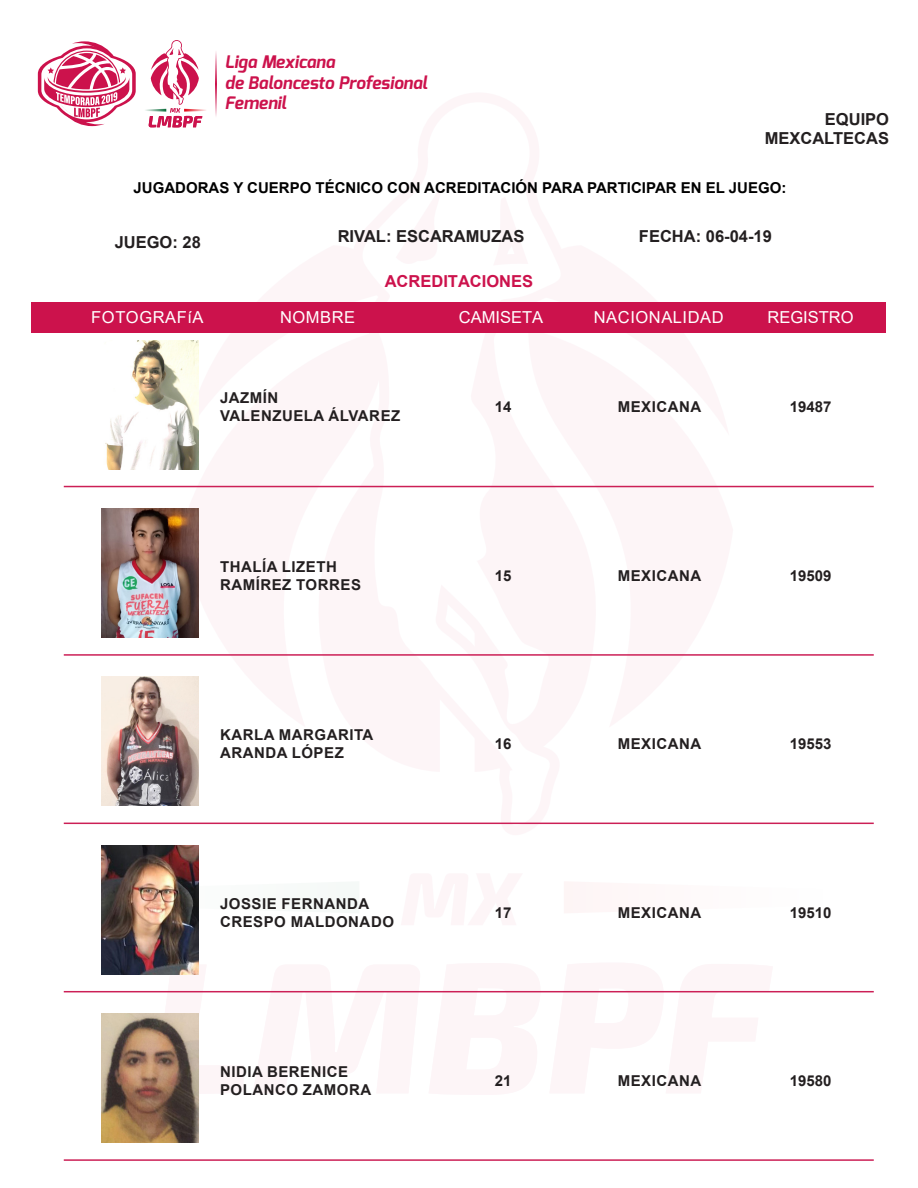
<style>
.page{position:relative;width:918px;height:1188px;background:#fff}
.page>*{position:absolute;margin:0;border:0;box-sizing:border-box;transform-origin:0 0}
.t1{font:italic 700 17.25px/20.9px "Exo";color:#cc124c}
.t2{font:700 16.5px/19.8px "Arial";color:#231f20;text-align:right}
.t3{font:16.5px "Arial";letter-spacing:.035em;color:#fff}
.t4{font:16.5px "Arial";color:#fff}
.t5{font:700 16.5px "Arial";color:#cc124c}
.t6{font:700 15px "Arial";letter-spacing:.035em;color:#231f20}
.t7{font:700 15px "Arial";color:#000}
</style>
<div class="page">
<svg style="left:181px;top:302px;width:552px;height:470px;fill:#fdf5f7"></svg>
<svg style="left:145px;top:952px;width:639px;height:154px"></svg>
<svg style="left:101px;top:870px;width:98px;height:54px"></svg>
<svg style="left:349px;top:302px;width:223px;height:523px;fill:#fdf5f7"></svg>
<svg style="left:360px;top:302px;width:203px;height:523px"></svg>
<div style="left:32px;top:303px;width:854px;height:30px;background:#cc124c"></div>
<svg style="left:145px;top:40px;width:61px;height:88px"></svg>
<svg style="left:215px;top:52px;width:2px;height:64px"></svg>
<svg style="left:38px;top:41px;width:98px;height:85px"></svg>
<img style="left:105px;top:340px;width:93px;height:129px">
<hr style="left:64px;top:486px;width:810px;height:1px;background:#cc1f56">
<img style="left:102px;top:509px;width:96px;height:129px">
<hr style="left:64px;top:654px;width:810px;height:2px;background:#cc1f56">
<img style="left:102px;top:677px;width:96px;height:129px">
<hr style="left:64px;top:823px;width:810px;height:1px;background:#cc1f56">
<img style="left:102px;top:845px;width:96px;height:129px">
<hr style="left:64px;top:991px;width:810px;height:1px;background:#cc1f56">
<img style="left:102px;top:1014px;width:96px;height:129px">
<hr style="left:64px;top:1159px;width:810px;height:2px;background:#cc1f56">
<p class="t1" style="left:225px;top:51px;width:204px">Liga Mexicana<br>de Baloncesto Profesional<br>Femenil</p>
<p class="t2" style="left:765px;top:109px;width:126px">EQUIPO<br>MEXCALTECAS</p>
<p class="t7" style="left:134px;top:178px;width:654px">JUGADORAS Y CUERPO TÉCNICO CON ACREDITACIÓN PARA PARTICIPAR EN EL JUEGO:</p>
<p class="t2" style="left:115px;top:233px;width:88px">JUEGO: 28</p>
<p class="t2" style="left:338px;top:226px;width:188px">RIVAL: ESCARAMUZAS</p>
<p class="t2" style="left:639px;top:226px;width:134px">FECHA: 06-04-19</p>
<p class="t5" style="left:385px;top:270px;width:150px">ACREDITACIONES</p>
<p class="t3" style="left:91px;top:306px;width:114px">FOTOGRAFíA</p>
<p class="t3" style="left:280px;top:306px;width:77px">NOMBRE</p>
<p class="t4" style="left:459px;top:306px;width:86px">CAMISETA</p>
<p class="t4" style="left:768px;top:306px;width:88px">REGISTRO</p>
<p class="t3" style="left:594px;top:306px;width:131px">NACIONALIDAD</p>
<p class="t6" style="left:220px;top:388px;width:60px">JAZMÍN</p>
<p class="t6" style="left:220px;top:406px;width:182px">VALENZUELA ÁLVAREZ</p>
<p class="t6" style="left:210px;top:406px;width:120px">(APELLIDOS)&gt;&gt;</p>
<p class="t6" style="left:220px;top:556px;width:118px">THALÍA LIZETH</p>
<p class="t6" style="left:220px;top:574px;width:143px">RAMÍREZ TORRES</p>
<p class="t6" style="left:220px;top:724px;width:155px">KARLA MARGARITA</p>
<p class="t6" style="left:220px;top:742px;width:125px">ARANDA LÓPEZ</p>
<p class="t6" style="left:220px;top:893px;width:151px">JOSSIE FERNANDA</p>
<p class="t6" style="left:220px;top:911px;width:176px">CRESPO MALDONADO</p>
<p class="t6" style="left:220px;top:1061px;width:130px">NIDIA BERENICE</p>
<p class="t6" style="left:220px;top:1079px;width:153px">POLANCO ZAMORA</p>
<p class="t6" style="left:495px;top:397px;width:18px">14</p>
<p class="t6" style="left:618px;top:397px;width:85px">MEXICANA</p>
<p class="t6" style="left:790px;top:397px;width:43px">19487</p>
<p class="t6" style="left:481px;top:397px;width:27px">1&gt;&gt;</p>
<p class="t6" style="left:495px;top:565px;width:18px">15</p>
<p class="t6" style="left:618px;top:565px;width:85px">MEXICANA</p>
<p class="t6" style="left:790px;top:565px;width:43px">19509</p>
<p class="t6" style="left:495px;top:733px;width:18px">16</p>
<p class="t6" style="left:618px;top:733px;width:85px">MEXICANA</p>
<p class="t6" style="left:790px;top:733px;width:43px">19553</p>
<p class="t6" style="left:495px;top:902px;width:18px">17</p>
<p class="t6" style="left:618px;top:902px;width:85px">MEXICANA</p>
<p class="t6" style="left:790px;top:902px;width:43px">19510</p>
<p class="t6" style="left:495px;top:1070px;width:18px">21</p>
<p class="t6" style="left:618px;top:1070px;width:85px">MEXICANA</p>
<p class="t6" style="left:790px;top:1070px;width:43px">19580</p>
</div>
